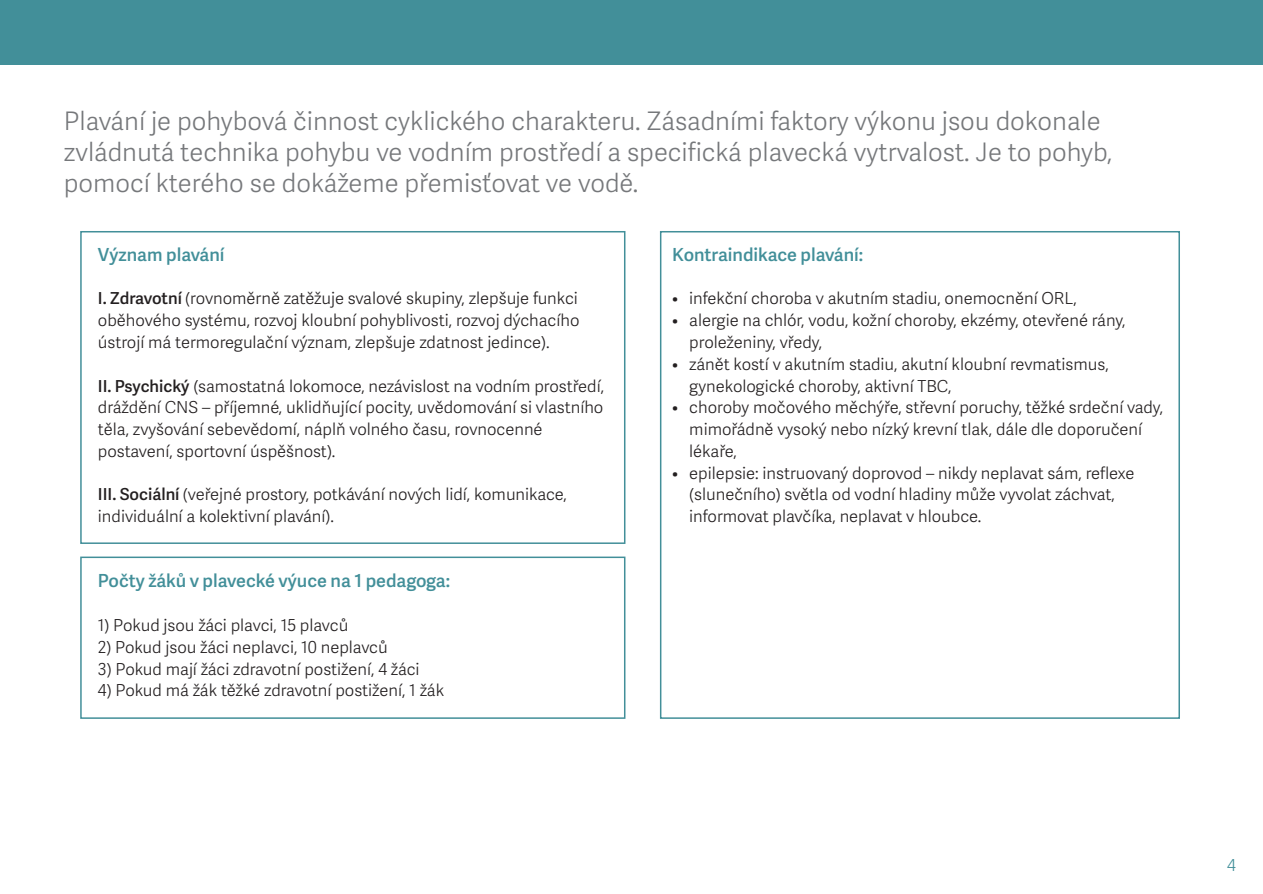
<style>
.page{position:relative;width:1263px;height:894px;background:#fff}
.page>*{position:absolute;margin:0;border:0;box-sizing:border-box;transform-origin:0 0}
.t1{font:300 25.5px/30.6px "Adelle Sans";color:#76787b}
.t2{font:600 18px "Adelle Sans";color:#428f99}
.t3{font:300 16.5px/21.8px "Adelle Sans";color:#231f20}
.t4{font:300 16.5px "Adelle Sans";color:#428f99}
.s1{font-weight:600}
</style>
<div class="page">
<div style="left:0;top:0;width:1262px;height:65px;background:#428f99"></div>
<div style="left:80px;top:231px;width:545px;height:312px;border:2px solid #428f99"></div>
<div style="left:660px;top:231px;width:519px;height:487px;border:2px solid #428f99"></div>
<div style="left:80px;top:556px;width:545px;height:162px;border:2px solid #428f99"></div>
<p class="t1" style="left:64px;top:105px;width:1050px">Plavání je pohybová činnost cyklického charakteru. Zásadními faktory výkonu jsou dokonale zvládnutá technika pohybu ve vodním prostředí a specifická plavecká vytrvalost. Je to pohyb, pomocí kterého se dokážeme přemisťovat ve vodě.</p>
<p class="t2" style="left:98px;top:241px;width:128px">Význam plavání</p>
<p class="t3" style="left:98px;top:287px;width:483px;text-align:justify"><span class="s1">I. Zdravotní</span> (rovnoměrně zatěžuje svalové skupiny, zlepšuje funkci oběhového systému, rozvoj kloubní pohyblivosti, rozvoj dýchacího ústrojí má termoregulační význam, zlepšuje zdatnost jedince).</p>
<p class="t3" style="left:98px;top:374px;width:507px"><span class="s1">II. Psychický</span> (samostatná lokomoce, nezávislost na vodním prostředí, dráždění CNS – příjemné, uklidňující pocity, uvědomování si vlastního těla, zvyšování sebevědomí, náplň volného času, rovnocenné postavení, sportovní úspěšnost).</p>
<p class="t3" style="left:98px;top:483px;width:470px"><span class="s1">III. Sociální</span> (veřejné prostory, potkávání nových lidí, komunikace, individuální a kolektivní plavání).</p>
<p class="t2" style="left:98px;top:567px;width:354px">Počty žáků v plavecké výuce na 1 pedagoga:</p>
<p class="t3" style="left:98px;top:613px;width:252px">1) Pokud jsou žáci plavci, 15 plavců</p>
<p class="t3" style="left:98px;top:635px;width:291px">2) Pokud jsou žáci neplavci, 10 neplavců</p>
<p class="t3" style="left:98px;top:657px;width:323px">3) Pokud mají žáci zdravotní postižení, 4 žáci</p>
<p class="t3" style="left:98px;top:678px;width:348px">4) Pokud má žák těžké zdravotní postižení, 1 žák</p>
<p class="t2" style="left:672px;top:241px;width:192px">Kontraindikace plavání:</p>
<p class="t3" style="left:672px;top:287px;width:406px">• infekční choroba v akutním stadiu, onemocnění ORL,</p>
<p class="t3" style="left:689px;top:309px;width:438px;text-indent:-17px">• alergie na chlór, vodu, kožní choroby, ekzémy, otevřené rány, proleženiny, vředy,</p>
<p class="t3" style="left:689px;top:352px;width:421px;text-indent:-17px">• zánět kostí v akutním stadiu, akutní kloubní revmatismus, gynekologické choroby, aktivní TBC,</p>
<p class="t3" style="left:689px;top:396px;width:475px;text-indent:-17px">• choroby močového měchýře, střevní poruchy, těžké srdeční vady, mimořádně vysoký nebo nízký krevní tlak, dále dle doporučení lékaře,</p>
<p class="t3" style="left:689px;top:461px;width:446px;text-indent:-17px">• epilepsie: instruovaný doprovod – nikdy neplavat sám, reflexe (slunečního) světla od vodní hladiny může vyvolat záchvat, informovat plavčíka, neplavat v hloubce.</p>
<p class="t4" style="left:1227px;top:852px;width:10px">4</p>
</div>
